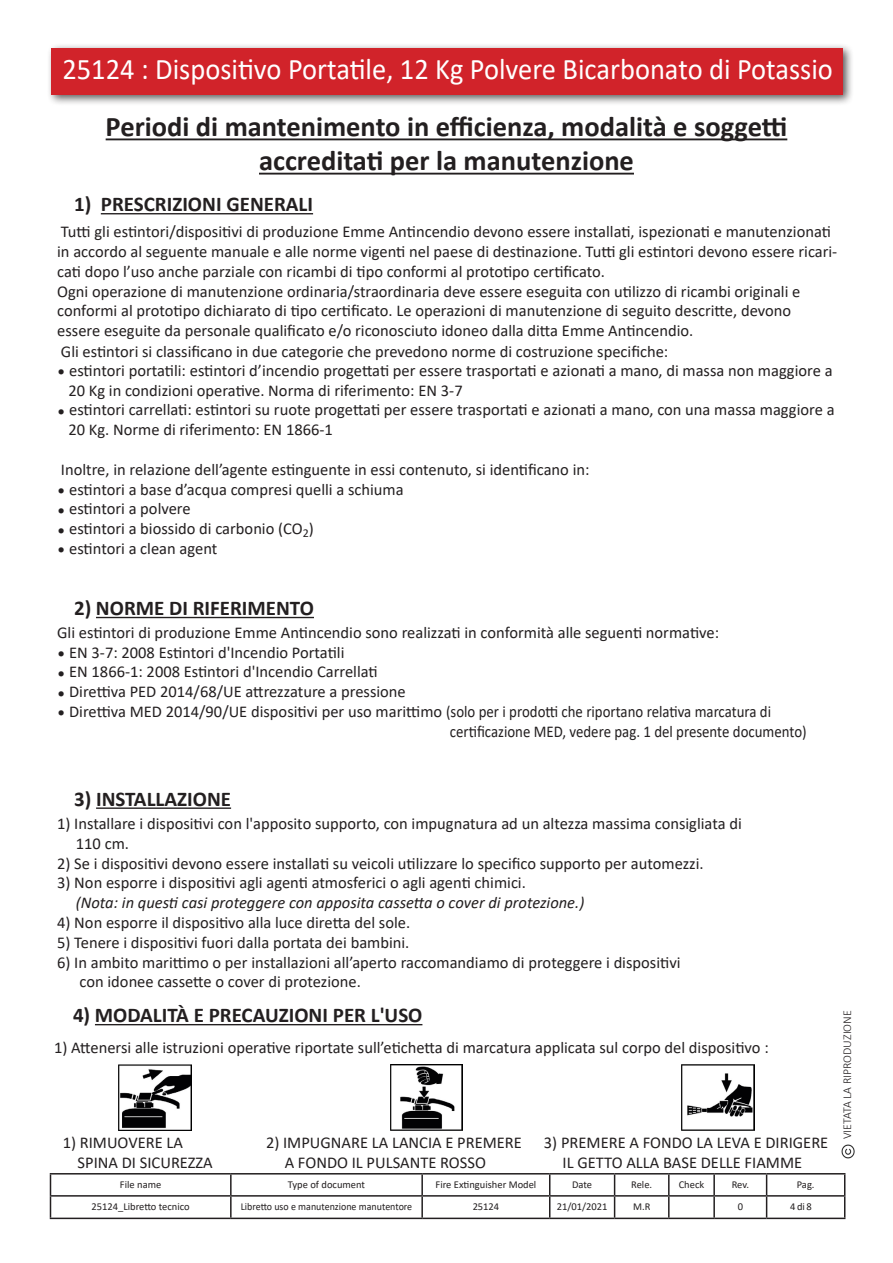
<style>
.page{position:relative;width:893px;height:1263px;background:#fff}
.page>*{position:absolute;margin:0;border:0;box-sizing:border-box;transform-origin:0 0}
.t1{font:30px "Calibri";color:#fff;scale:.95 1}
.codice_tabella{font:700 28.5px "Calibri";color:#231f20}
.codice_tabella-2{font:700 21px "Calibri";color:#231f20}
.codice_tabella-3{font:16.5px/19.8px "Calibri";color:#231f20}
.codice_tabella-4{font:italic 16.5px "Calibri";color:#231f20}
.codice_tabella-5{font:16.5px "Calibri";color:#231f20;scale:.9 1}
.t2{font:300 12px "Calibri";color:#231f20}
.codice_tabella-6{font:10.5px "Calibri";color:#231f20}
.codice_tabella-7{font:10.5px "Calibri";color:#231f20;scale:.95 1}
</style>
<div class="page">
<div style="left:46px;top:43px;width:808px;height:63px;background:#231f20;opacity:.75"></div>
<div style="left:52px;top:48px;width:791px;height:46px;background:#d1232a"></div>
<hr style="left:50px;top:1173px;width:181px;height:1px;background:#231f20">
<hr style="left:231px;top:1173px;width:191px;height:1px;background:#231f20">
<hr style="left:230px;top:1174px;width:2px;height:21px;background:#231f20">
<hr style="left:422px;top:1173px;width:128px;height:1px;background:#231f20">
<hr style="left:421px;top:1174px;width:2px;height:21px;background:#231f20">
<hr style="left:550px;top:1173px;width:65px;height:1px;background:#231f20">
<hr style="left:615px;top:1173px;width:54px;height:1px;background:#231f20">
<hr style="left:669px;top:1173px;width:45px;height:1px;background:#231f20">
<hr style="left:668px;top:1174px;width:2px;height:21px;background:#231f20">
<hr style="left:714px;top:1173px;width:53px;height:1px;background:#231f20">
<hr style="left:713px;top:1174px;width:2px;height:21px;background:#231f20">
<hr style="left:767px;top:1173px;width:78px;height:1px;background:#231f20">
<hr style="left:50px;top:1195px;width:181px;height:1px;background:#231f20">
<svg style="left:50px;top:1174px;width:1px;height:43px"></svg>
<hr style="left:231px;top:1195px;width:191px;height:1px;background:#231f20">
<hr style="left:230px;top:1196px;width:2px;height:21px;background:#231f20">
<hr style="left:422px;top:1195px;width:128px;height:1px;background:#231f20">
<hr style="left:421px;top:1196px;width:2px;height:21px;background:#231f20">
<hr style="left:550px;top:1195px;width:65px;height:1px;background:#231f20">
<svg style="left:549px;top:1174px;width:1px;height:43px"></svg>
<hr style="left:615px;top:1195px;width:54px;height:1px;background:#231f20">
<svg style="left:614px;top:1174px;width:1px;height:43px"></svg>
<hr style="left:669px;top:1195px;width:45px;height:1px;background:#231f20">
<hr style="left:668px;top:1196px;width:2px;height:21px;background:#231f20">
<hr style="left:714px;top:1195px;width:53px;height:1px;background:#231f20">
<hr style="left:713px;top:1196px;width:2px;height:21px;background:#231f20">
<hr style="left:767px;top:1195px;width:78px;height:1px;background:#231f20">
<svg style="left:766px;top:1174px;width:1px;height:43px"></svg>
<svg style="left:844px;top:1174px;width:1px;height:43px"></svg>
<hr style="left:50px;top:1217px;width:181px;height:2px;background:#231f20">
<hr style="left:231px;top:1217px;width:191px;height:2px;background:#231f20">
<hr style="left:422px;top:1217px;width:128px;height:2px;background:#231f20">
<hr style="left:550px;top:1217px;width:65px;height:2px;background:#231f20">
<hr style="left:615px;top:1217px;width:54px;height:2px;background:#231f20">
<hr style="left:669px;top:1217px;width:45px;height:2px;background:#231f20">
<hr style="left:714px;top:1217px;width:53px;height:2px;background:#231f20">
<hr style="left:767px;top:1217px;width:78px;height:2px;background:#231f20">
<img style="left:841px;top:1144px;width:14px;height:15px">
<hr style="left:106px;top:138px;width:681px;height:2px;background:#231f20">
<hr style="left:259px;top:173px;width:375px;height:2px;background:#231f20">
<hr style="left:96px;top:807px;width:135px;height:2px;background:#231f20">
<hr style="left:101px;top:213px;width:212px;height:1px;background:#231f20">
<hr style="left:95px;top:1024px;width:327px;height:1px;background:#231f20">
<img style="left:118px;top:1064px;width:74px;height:66px">
<img style="left:390px;top:1064px;width:72px;height:66px">
<img style="left:682px;top:1064px;width:72px;height:66px">
<hr style="left:96px;top:617px;width:218px;height:1px;background:#231f20">
<h1 class="t1" style="left:62px;top:48px;width:813px">25124 : Dispositivo Portatile, 12 Kg Polvere Bicarbonato di Potassio</h1>
<p class="codice_tabella" style="left:106px;top:107px;width:683px">Periodi di mantenimento in efficienza, modalità e soggetti</p>
<p class="codice_tabella" style="left:259px;top:141px;width:376px">accreditati per la manutenzione</p>
<p class="codice_tabella-2" style="left:74px;top:190px;width:240px">1) PRESCRIZIONI GENERALI</p>
<p class="codice_tabella-3" style="left:57px;top:221px;width:782px">Tutti gli estintori/dispositivi di produzione Emme Antincendio devono essere installati, ispezionati e manutenzionati in accordo al seguente manuale e alle norme vigenti nel paese di destinazione. Tutti gli estintori devono essere ricari&shy;cati dopo l’uso anche parziale con ricambi di tipo conformi al prototipo certificato.</p>
<p class="codice_tabella-3" style="left:57px;top:281px;width:745px">Ogni operazione di manutenzione ordinaria/straordinaria deve essere eseguita con utilizzo di ricambi originali e</p>
<p class="codice_tabella-3" style="left:57px;top:301px;width:735px">conformi al prototipo dichiarato di tipo certificato. Le operazioni di manutenzione di seguito descritte, devono</p>
<p class="codice_tabella-3" style="left:57px;top:320px;width:638px">essere eseguite da personale qualificato e/o riconosciuto idoneo dalla ditta Emme Antincendio.</p>
<p class="codice_tabella-3" style="left:61px;top:342px;width:609px">Gli estintori si classificano in due categorie che prevedono norme di costruzione specifiche:</p>
<p class="codice_tabella-3" style="left:57px;top:360px;width:777px">• estintori portatili: estintori d’incendio progettati per essere trasportati e azionati a mano, di massa non maggiore a</p>
<p class="codice_tabella-3" style="left:68px;top:380px;width:396px">20 Kg in condizioni operative. Norma di riferimento: EN 3-7</p>
<p class="codice_tabella-3" style="left:57px;top:400px;width:779px">• estintori carrellati: estintori su ruote progettati per essere trasportati e azionati a mano, con una massa maggiore a</p>
<p class="codice_tabella-3" style="left:68px;top:419px;width:266px">20 Kg. Norme di riferimento: EN 1866-1</p>
<p class="codice_tabella-3" style="left:61px;top:459px;width:530px">Inoltre, in relazione dell’agente estinguente in essi contenuto, si identificano in:</p>
<p class="codice_tabella-3" style="left:57px;top:479px;width:348px">• estintori a base d’acqua compresi quelli a schiuma</p>
<p class="codice_tabella-3" style="left:57px;top:499px;width:135px">• estintori a polvere</p>
<p class="codice_tabella-3" style="left:57px;top:518px;width:258px">• estintori a biossido di carbonio (CO<sub>2</sub>)</p>
<p class="codice_tabella-3" style="left:57px;top:538px;width:162px">• estintori a clean agent</p>
<p class="codice_tabella-2" style="left:74px;top:593px;width:241px">2) NORME DI RIFERIMENTO</p>
<p class="codice_tabella-3" style="left:57px;top:622px;width:663px">Gli estintori di produzione Emme Antincendio sono realizzati in conformità alle seguenti normative:</p>
<p class="codice_tabella-3" style="left:57px;top:642px;width:289px">• EN 3-7: 2008 Estintori d'Incendio Portatili</p>
<p class="codice_tabella-3" style="left:57px;top:661px;width:322px">• EN 1866-1: 2008 Estintori d'Incendio Carrellati</p>
<p class="codice_tabella-3" style="left:57px;top:681px;width:350px">• Direttiva PED 2014/68/UE attrezzature a pressione</p>
<p class="codice_tabella-3" style="left:57px;top:701px;width:715px">• Direttiva MED 2014/90/UE dispositivi per uso marittimo (solo per i prodotti che riportano relativa marcatura di</p>
<p class="codice_tabella-5" style="left:450px;top:720px;width:398px">certificazione MED, vedere pag. 1 del presente documento)</p>
<p class="codice_tabella-2" style="left:74px;top:784px;width:158px">3) INSTALLAZIONE</p>
<p class="codice_tabella-3" style="left:57px;top:813px;width:686px">1) Installare i dispositivi con l'apposito supporto, con impugnatura ad un altezza massima consigliata di</p>
<p class="codice_tabella-3" style="left:76px;top:833px;width:55px">110 cm.</p>
<p class="codice_tabella-3" style="left:57px;top:853px;width:648px">2) Se i dispositivi devono essere installati su veicoli utilizzare lo specifico supporto per automezzi.</p>
<p class="codice_tabella-3" style="left:57px;top:873px;width:470px">3) Non esporre i dispositivi agli agenti atmosferici o agli agenti chimici.</p>
<p class="codice_tabella-4" style="left:76px;top:891px;width:510px">(Nota: in questi casi proteggere con apposita cassetta o cover di protezione.)</p>
<p class="codice_tabella-3" style="left:57px;top:912px;width:355px">4) Non esporre il dispositivo alla luce diretta del sole.</p>
<p class="codice_tabella-3" style="left:57px;top:932px;width:354px">5) Tenere i dispositivi fuori dalla portata dei bambini.</p>
<p class="codice_tabella-3" style="left:57px;top:952px;width:625px">6) In ambito marittimo o per installazioni all’aperto raccomandiamo di proteggere i dispositivi</p>
<p class="codice_tabella-3" style="left:80px;top:972px;width:283px">con idonee cassette o cover di protezione.</p>
<p class="codice_tabella-2" style="left:73px;top:1000px;width:351px">4) MODALITÀ E PRECAUZIONI PER L'USO</p>
<p class="codice_tabella-3" style="left:54px;top:1037px;width:716px">1) Attenersi alle istruzioni operative riportate sull’etichetta di marcatura applicata sul corpo del dispositivo :</p>
<p class="codice_tabella-3" style="left:63px;top:1132px;width:122px">1) RIMUOVERE LA</p>
<p class="codice_tabella-3" style="left:78px;top:1152px;width:137px">SPINA DI SICUREZZA</p>
<p class="codice_tabella-3" style="left:266px;top:1132px;width:257px">2) IMPUGNARE LA LANCIA E PREMERE</p>
<p class="codice_tabella-3" style="left:285px;top:1152px;width:203px">A FONDO IL PULSANTE ROSSO</p>
<p class="codice_tabella-3" style="left:544px;top:1132px;width:286px">3) PREMERE A FONDO LA LEVA E DIRIGERE</p>
<p class="codice_tabella-3" style="left:563px;top:1152px;width:241px">IL GETTO ALLA BASE DELLE FIAMME</p>
<p class="codice_tabella-6" style="left:120px;top:1177px;width:43px">File name</p>
<p class="codice_tabella-6" style="left:288px;top:1177px;width:79px">Type of document</p>
<p class="codice_tabella-6" style="left:436px;top:1177px;width:102px">Fire Extinguisher Model</p>
<p class="codice_tabella-6" style="left:572px;top:1177px;width:22px">Date</p>
<p class="codice_tabella-6" style="left:631px;top:1177px;width:23px">Rele.</p>
<p class="codice_tabella-6" style="left:679px;top:1177px;width:27px">Check</p>
<p class="codice_tabella-6" style="left:732px;top:1177px;width:19px">Rev.</p>
<p class="codice_tabella-6" style="left:797px;top:1177px;width:19px">Pag.</p>
<p class="codice_tabella-6" style="left:92px;top:1199px;width:100px">25124_Libretto tecnico</p>
<p class="codice_tabella-7" style="left:241px;top:1199px;width:182px">Libretto uso e manutenzione manutentore</p>
<p class="codice_tabella-6" style="left:473px;top:1199px;width:28px">25124</p>
<p class="codice_tabella-6" style="left:557px;top:1199px;width:52px">21/01/2021</p>
<p class="codice_tabella-6" style="left:633px;top:1199px;width:19px">M.R</p>
<p class="codice_tabella-6" style="left:738px;top:1199px;width:7px">0</p>
<p class="codice_tabella-6" style="left:790px;top:1199px;width:23px">4 di 8</p>
<p class="t2" style="left:840px;top:1139px;width:131px;rotate:-90deg">VIETATA LA RIPRODUZIONE</p>
</div>
